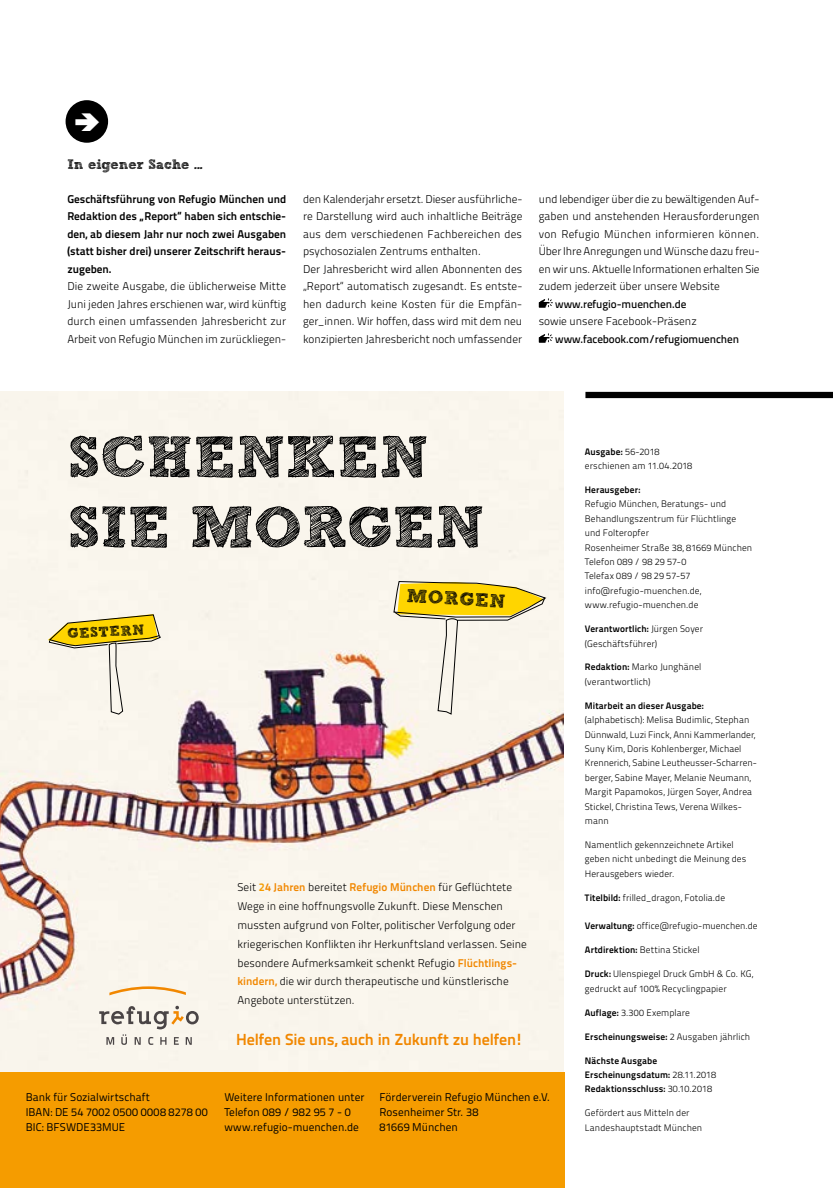
<style>
.page{position:relative;width:833px;height:1188px;background:#fff}
.page>*{position:absolute;margin:0;border:0;box-sizing:border-box;transform-origin:0 0}
.t1{font:700 58.12px/70px "Sketch Block";color:#000}
.t2{font:700 18.62px "Sketch Block";color:#000}
.t3{font:16px "Titillium Text 25 L 800 wt";letter-spacing:-.01em;color:#f18700}
.t4{font:700 14.12px "Sketch Block";color:#000}
.t5{font:700 13.75px "Sketch Block";color:#000}
.t6{font:11.25px/17.5px "Titillium Text 25 L 250 wt";color:#000}
.t7{font:11.25px/15px "Titillium Text 25 L 400 wt";letter-spacing:.005em;color:#000}
.t8{font:11.25px/17.5px "Titillium Text 25 L 800 wt";color:#000;text-align:justify}
.t9{font:11.25px "Titillium Text 25 L 600 wt";letter-spacing:-.01em;color:#000}
.t10{font:9.38px/14.4px "Titillium Text 25 L 250 wt";letter-spacing:.01em;color:#000}
.t11{font:9.38px/14.4px "Titillium Text 25 L 800 wt";letter-spacing:.01em;color:#000}
.s1{font-family:"Titillium Text 25 L 800 wt";color:#f59c00}
.s2{font-family:"Titillium Text 25 L 800 wt";color:#f18700}
.s3{font-family:"Titillium Text 25 L 250 wt"}
.s4{font-family:"Titillium Text 25 L 800 wt"}
</style>
<div class="page">
<img style="left:0;top:392px;width:563px;height:680px">
<svg style="left:47px;top:613px;width:114px;height:101px;background:#efe4b6"></svg>
<svg style="left:393px;top:580px;width:153px;height:134px;background:#f1e6b7"></svg>
<div style="left:0;top:1072px;width:564px;height:115px;background:#f59c00"></div>
<svg style="left:109px;top:986px;width:77px;height:9px"></svg>
<svg style="left:99px;top:1005px;width:100px;height:39px;background:#d8d2c9"></svg>
<div style="left:585px;top:392px;width:248px;height:6px;background:#000"></div>
<svg style="left:539px;top:298px;width:14px;height:9px"></svg>
<svg style="left:539px;top:333px;width:14px;height:9px"></svg>
<div style="left:66px;top:100px;width:42px;height:43px;background:#000;border-radius:50%"></div>
<p class="t5" style="left:67px;top:156px;width:137px">In eigener Sache ...</p>
<p class="t8" style="left:67px;top:189px;width:220px">Geschäftsführung von Refugio München und Redaktion des „Report“ haben sich entschie&shy;den, ab diesem Jahr nur noch zwei Ausgaben (statt bisher drei) unserer Zeitschrift heraus&shy;zugeben.</p>
<p class="t6" style="left:67px;top:277px;width:220px;text-align:justify">Die zweite Ausgabe, die üblicherweise Mitte Juni jeden Jahres erschienen war, wird künftig durch einen umfassenden Jahresbericht zur Arbeit von Refugio München im zurückliegen-</p>
<p class="t6" style="left:303px;top:189px;width:221px">den Kalenderjahr ersetzt. Dieser ausführliche&shy;re Darstellung wird auch inhaltliche Beiträge aus dem verschiedenen Fachbereichen des psychosozialen Zentrums enthalten.<br>Der Jahresbericht wird allen Abonnenten des „Report“ automatisch zugesandt. Es entste&shy;hen dadurch keine Kosten für die Empfän&shy;ger_innen. Wir hoffen, dass wird mit dem neu konzipierten Jahresbericht noch umfassender</p>
<p class="t6" style="left:539px;top:189px;width:222px;text-align:justify">und lebendiger über die zu bewältigenden Auf&shy;gaben und anstehenden Herausforderungen von Refugio München informieren können.<br>Über Ihre Anregungen und Wünsche dazu freu&shy;en wir uns. Aktuelle Informationen erhalten Sie zudem jederzeit über unsere Website</p>
<p class="t9" style="left:555px;top:295px;width:133px">www.refugio-muenchen.de</p>
<p class="t6" style="left:539px;top:312px;width:159px">sowie unsere Facebook-Präsenz</p>
<p class="t9" style="left:555px;top:330px;width:185px">www.facebook.com/refugiomuenchen</p>
<h1 class="t1" style="left:68px;top:422px;width:418px">SCHENKEN<br>SIE MORGEN</h1>
<p class="t4" style="left:67px;top:624px;width:78px;rotate:-3deg">GESTERN</p>
<h2 class="t2" style="left:407px;top:584px;width:100px;rotate:3deg">MORGEN</h2>
<p class="t6" style="left:237px;top:877px;width:291px;line-height:18.8px">Seit <span class="s1">2</span><span class="s2">4 Jahren</span> bereitet <span class="s2">Refugio München</span> für Geflüchtete Wege in eine hoffnungsvolle Zukunft. Diese Menschen mussten aufgrund von Folter, politischer Verfolgung oder kriegerischen Konflikten ihr Herkunftsland verlassen. Seine besondere Aufmerksamkeit schenkt Refugio <span class="s2">Flüchtlings&shy;kindern,</span> die wir durch therapeutische und künstlerische Angebote unterstützen.</p>
<h3 class="t3" style="left:236px;top:1026px;width:289px">Helfen Sie uns, auch in Zukunft zu helfen!</h3>
<p class="t7" style="left:26px;top:1088px;width:183px">Bank für Sozialwirtschaft<br>IBAN: DE 54 7002 0500 0008 8278 00<br>BIC: BFSWDE33MUE</p>
<p class="t7" style="left:224px;top:1088px;width:142px">Weitere Informationen unter<br>Telefon 089 / 982 95 7 - 0 www.refugio-muenchen.de</p>
<p class="t7" style="left:379px;top:1088px;width:172px">Förderverein Refugio München e.V.<br>Rosenheimer Str. 38<br>81669 München</p>
<p class="t11" style="left:585px;top:443px;width:76px">Ausgabe: <span class="s3">56-2018</span></p>
<p class="t10" style="left:585px;top:458px;width:109px">erschienen am 11.04.2018</p>
<p class="t11" style="left:585px;top:482px;width:57px">Herausgeber:</p>
<p class="t10" style="left:585px;top:496px;width:169px">Refugio München, Beratungs- und<br>Behandlungszentrum für Flüchtlinge und Folteropfer<br>Rosenheimer Straße 38, 81669 München<br>Telefon 089 / 98 29 57-0<br>Telefax 089 / 98 29 57-57 info@refugio-muenchen.de, www.refugio-muenchen.de</p>
<p class="t11" style="left:585px;top:621px;width:120px">Verantwortlich: <span class="s3">Jürgen Soyer</span></p>
<p class="t10" style="left:585px;top:635px;width:74px">(Geschäftsführer)</p>
<p class="t10" style="left:585px;top:659px;width:118px"><span class="s4">Redaktion:</span> Marko Junghänel (verantwortlich)</p>
<p class="t11" style="left:585px;top:697px;width:121px">Mitarbeit an dieser Ausgabe:</p>
<p class="t10" style="left:585px;top:712px;width:174px">(alphabetisch): Melisa Budimlic, Stephan Dünnwald, Luzi Finck, Anni Kammerlander, Suny Kim, Doris Kohlenberger, Michael Krennerich, Sabine Leutheusser-Scharren&shy;berger, Sabine Mayer, Melanie Neumann, Margit Papamokos, Jürgen Soyer, Andrea Stickel, Christina Tews, Verena Wilkes&shy;mann</p>
<p class="t10" style="left:585px;top:836px;width:163px">Namentlich gekennzeichnete Artikel geben nicht unbedingt die Meinung des<br>Herausgebers wieder.</p>
<p class="t10" style="left:585px;top:889px;width:142px"><span class="s4">Titelbild:</span> frilled_dragon, Fotolia.de</p>
<p class="t10" style="left:585px;top:918px;width:174px"><span class="s4">Verwaltung:</span> office@refugio-muenchen.de</p>
<p class="t10" style="left:585px;top:942px;width:116px"><span class="s4">Artdirektion:</span> Bettina Stickel</p>
<p class="t10" style="left:585px;top:966px;width:170px"><span class="s4">Druck:</span> Ulenspiegel Druck GmbH &amp; Co. KG, gedruckt auf 100% Recyclingpapier</p>
<p class="t10" style="left:585px;top:1004px;width:107px"><span class="s4">Auflage:</span> 3.300 Exemplare</p>
<p class="t11" style="left:585px;top:1028px;width:167px">Erscheinungsweise: <span class="s3">2 Ausgaben jährlich</span></p>
<p class="t11" style="left:585px;top:1052px;width:133px">Nächste Ausgabe<br>Erscheinungsdatum: <span class="s3">28.11.2018<br></span>Redaktionsschluss: <span class="s3">30.10.2018</span></p>
<p class="t10" style="left:585px;top:1104px;width:119px">Gefördert aus Mitteln der<br>Landeshauptstadt München</p>
</div>
